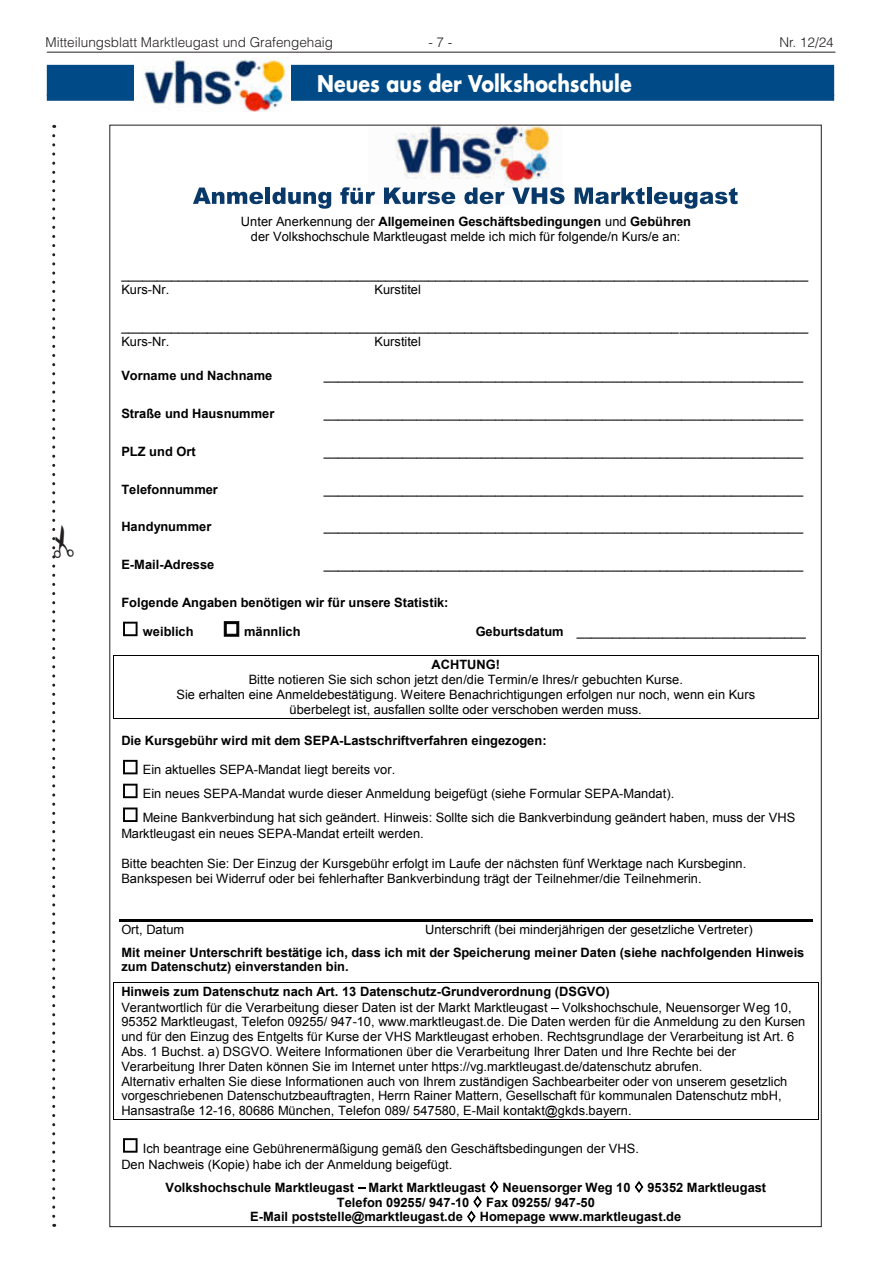
<style>
.page{position:relative;width:881px;height:1263px;background:#fff}
.page>*{position:absolute;margin:0;border:0;box-sizing:border-box;transform-origin:0 0}
.t1{font:700 22.5px "Futura LT";color:#fff;scale:.85 1}
.t2{font:300 13.5px "Helvetica LT";color:#231f20}
.t3{font:12.9px/14.9px "Arial";letter-spacing:.005em;color:#000}
.t4{font:700 12.9px/14.7px "Arial";color:#000}
.s1{font-weight:700}
</style>
<div class="page">
<hr style="left:47px;top:52px;width:788px;height:1px;background:#231f20">
<div style="left:47px;top:65px;width:786px;height:36px;background:#004b87"></div>
<img style="left:135px;top:57px;width:155px;height:54px">
<img style="left:375px;top:127px;width:175px;height:72px">
<svg style="left:193px;top:188px;width:70px;height:16px"></svg>
<div style="left:265px;top:188px;width:5px;height:16px;background:#093969"></div>
<svg style="left:272px;top:188px;width:59px;height:21px"></svg>
<svg style="left:340px;top:187px;width:35px;height:17px"></svg>
<svg style="left:384px;top:188px;width:71px;height:16px"></svg>
<svg style="left:464px;top:188px;width:40px;height:16px"></svg>
<svg style="left:512px;top:187px;width:52px;height:17px"></svg>
<svg style="left:574px;top:188px;width:70px;height:16px"></svg>
<div style="left:646px;top:188px;width:5px;height:16px;background:#093969"></div>
<svg style="left:653px;top:188px;width:84px;height:21px"></svg>
<svg style="left:123px;top:622px;width:14px;height:14px"></svg>
<svg style="left:224px;top:621px;width:15px;height:16px"></svg>
<hr style="left:114px;top:655px;width:703px;height:1px;background:#000">
<hr style="left:114px;top:718px;width:703px;height:1px;background:#000">
<svg style="left:113px;top:655px;width:1px;height:64px"></svg>
<svg style="left:123px;top:760px;width:14px;height:14px"></svg>
<svg style="left:123px;top:784px;width:14px;height:14px"></svg>
<svg style="left:123px;top:807px;width:14px;height:15px"></svg>
<hr style="left:119px;top:920px;width:693px;height:2px;background:#000">
<hr style="left:114px;top:982px;width:703px;height:1px;background:#000">
<hr style="left:114px;top:1119px;width:703px;height:1px;background:#000">
<svg style="left:113px;top:982px;width:1px;height:138px"></svg>
<svg style="left:123px;top:1138px;width:14px;height:15px"></svg>
<svg style="left:358px;top:1187px;width:7px;height:2px"></svg>
<svg style="left:490px;top:1181px;width:8px;height:12px"></svg>
<svg style="left:634px;top:1181px;width:9px;height:12px"></svg>
<svg style="left:467px;top:1196px;width:14px;height:26px"></svg>
<svg style="left:52px;top:125px;width:5px;height:1091px"></svg>
<p class="t2" style="left:45px;top:34px;width:289px">Mitteilungsblatt Marktleugast und Grafengehaig</p>
<p class="t2" style="left:428px;top:34px;width:26px">- 7 -</p>
<p class="t2" style="left:779px;top:34px;width:56px">Nr. 12/24</p>
<h1 class="t1" style="left:317px;top:69px;width:371px">Neues aus der Volkshochschule</h1>
<p class="t3" style="left:241px;top:214px;width:451px;text-align:center">Unter Anerkennung der <span class="s1">Allgemeinen Geschäftsbedingungen</span> und <span class="s1">Gebühren </span>der Volkshochschule Marktleugast melde ich mich für folgende/n Kurs/e an:</p>
<p class="t3" style="left:121px;top:267px;width:688px">________________________________________________________________________________________________<br>Kurs-Nr.</p>
<p class="t3" style="left:374px;top:282px;width:48px">Kurstitel</p>
<p class="t3" style="left:121px;top:320px;width:688px">________________________________________________________________________________________________<br>Kurs-Nr.</p>
<p class="t3" style="left:374px;top:334px;width:48px">Kurstitel</p>
<p class="t4" style="left:121px;top:369px;width:152px">Vorname und Nachname</p>
<p class="t4" style="left:121px;top:406px;width:154px">Straße und Hausnummer</p>
<p class="t4" style="left:121px;top:444px;width:76px">PLZ und Ort</p>
<p class="t4" style="left:121px;top:482px;width:98px">Telefonnummer</p>
<p class="t3" style="left:324px;top:368px;width:480px">___________________________________________________________________</p>
<p class="t3" style="left:324px;top:406px;width:480px">___________________________________________________________________</p>
<p class="t3" style="left:324px;top:444px;width:480px">___________________________________________________________________</p>
<p class="t3" style="left:324px;top:482px;width:480px">___________________________________________________________________</p>
<p class="t4" style="left:121px;top:520px;width:91px">Handynummer</p>
<p class="t3" style="left:324px;top:520px;width:480px">___________________________________________________________________</p>
<p class="t4" style="left:121px;top:558px;width:94px">E-Mail-Adresse</p>
<p class="t3" style="left:324px;top:557px;width:480px">___________________________________________________________________</p>
<p class="t4" style="left:121px;top:595px;width:328px">Folgende Angaben benötigen wir für unsere Statistik:</p>
<p class="t4" style="left:143px;top:625px;width:52px">weiblich</p>
<p class="t4" style="left:244px;top:625px;width:58px">männlich</p>
<p class="t3" style="left:475px;top:624px;width:331px"><span class="s1">Geburtsdatum</span> ________________________________</p>
<p class="t4" style="left:431px;top:657px;width:70px">ACHTUNG!</p>
<p class="t3" style="left:176px;top:672px;width:580px;text-align:center">Bitte notieren Sie sich schon jetzt den/die Termin/e Ihres/r gebuchten Kurse.<br>Sie erhalten eine Anmeldebestätigung. Weitere Benachrichtigungen erfolgen nur noch, wenn ein Kurs überbelegt ist, ausfallen sollte oder verschoben werden muss.</p>
<p class="t4" style="left:121px;top:734px;width:427px">Die Kursgebühr wird mit dem SEPA-Lastschriftverfahren eingezogen:</p>
<p class="t3" style="left:143px;top:758px;width:653px;line-height:23.9px">Ein aktuelles SEPA-Mandat liegt bereits vor.<br>Ein neues SEPA-Mandat wurde dieser Anmeldung beigefügt (siehe Formular SEPA-Mandat).<br>Meine Bankverbindung hat sich geändert. Hinweis: Sollte sich die Bankverbindung geändert haben, muss der VHS</p>
<p class="t3" style="left:121px;top:826px;width:304px">Marktleugast ein neues SEPA-Mandat erteilt werden.</p>
<p class="t3" style="left:121px;top:856px;width:626px">Bitte beachten Sie: Der Einzug der Kursgebühr erfolgt im Laufe der nächsten fünf Werktage nach Kursbeginn.<br>Bankspesen bei Widerruf oder bei fehlerhafter Bankverbindung trägt der Teilnehmer/die Teilnehmerin.</p>
<p class="t3" style="left:121px;top:922px;width:64px">Ort, Datum</p>
<p class="t3" style="left:425px;top:922px;width:329px">Unterschrift (bei minderjährigen der gesetzliche Vertreter)</p>
<p class="t4" style="left:121px;top:945px;width:684px">Mit meiner Unterschrift bestätige ich, dass ich mit der Speicherung meiner Daten (siehe nachfolgenden Hinweis zum Datenschutz) einverstanden bin.</p>
<p class="t4" style="left:121px;top:985px;width:489px">Hinweis zum Datenschutz nach Art. 13 Datenschutz-Grundverordnung (DSGVO)</p>
<p class="t3" style="left:121px;top:1000px;width:685px">Verantwortlich für die Verarbeitung dieser Daten ist der Markt Marktleugast Volkshochschule, Neuensorger Weg 10, 95352 Marktleugast, Telefon 09255/ 947-10, www.marktleugast.de. Die Daten werden für die Anmeldung zu den Kursen und für den Einzug des Entgelts für Kurse der VHS Marktleugast erhoben. Rechtsgrundlage der Verarbeitung ist Art. 6<br>Abs. 1 Buchst. a) DSGVO. Weitere Informationen über die Verarbeitung Ihrer Daten und Ihre Rechte bei der Verarbeitung Ihrer Daten können Sie im Internet unter https://vg.marktleugast.de/datenschutz abrufen.<br>Alternativ erhalten Sie diese Informationen auch von Ihrem zuständigen Sachbearbeiter oder von unserem gesetzlich vorgeschriebenen Datenschutzbeauftragten, Herrn Rainer Mattern, Gesellschaft für kommunalen Datenschutz mbH, Hansastraße 12-16, 80686 München, Telefon 089/ 547580, E-Mail kontakt@gkds.bayern.</p>
<p class="t3" style="left:121px;top:1140px;width:519px;line-height:16.4px;text-indent:21px">Ich beantrage eine Gebührenermäßigung gemäß den Geschäftsbedingungen der VHS.<br>Den Nachweis (Kopie) habe ich der Anmeldung beigefügt.</p>
<p class="t4" style="left:165px;top:1180px;width:322px">Volkshochschule Marktleugast Markt Marktleugast</p>
<p class="t4" style="left:502px;top:1180px;width:129px">Neuensorger Weg 10</p>
<p class="t4" style="left:647px;top:1180px;width:120px">95352 Marktleugast</p>
<p class="t4" style="left:337px;top:1195px;width:134px">Telefon 09255/ 947-10</p>
<p class="t4" style="left:486px;top:1195px;width:110px">Fax 09255/ 947-50</p>
<p class="t4" style="left:250px;top:1210px;width:214px">E-Mail poststelle@marktleugast.de</p>
<p class="t4" style="left:479px;top:1210px;width:203px">Homepage www.marktleugast.de</p>
</div>
